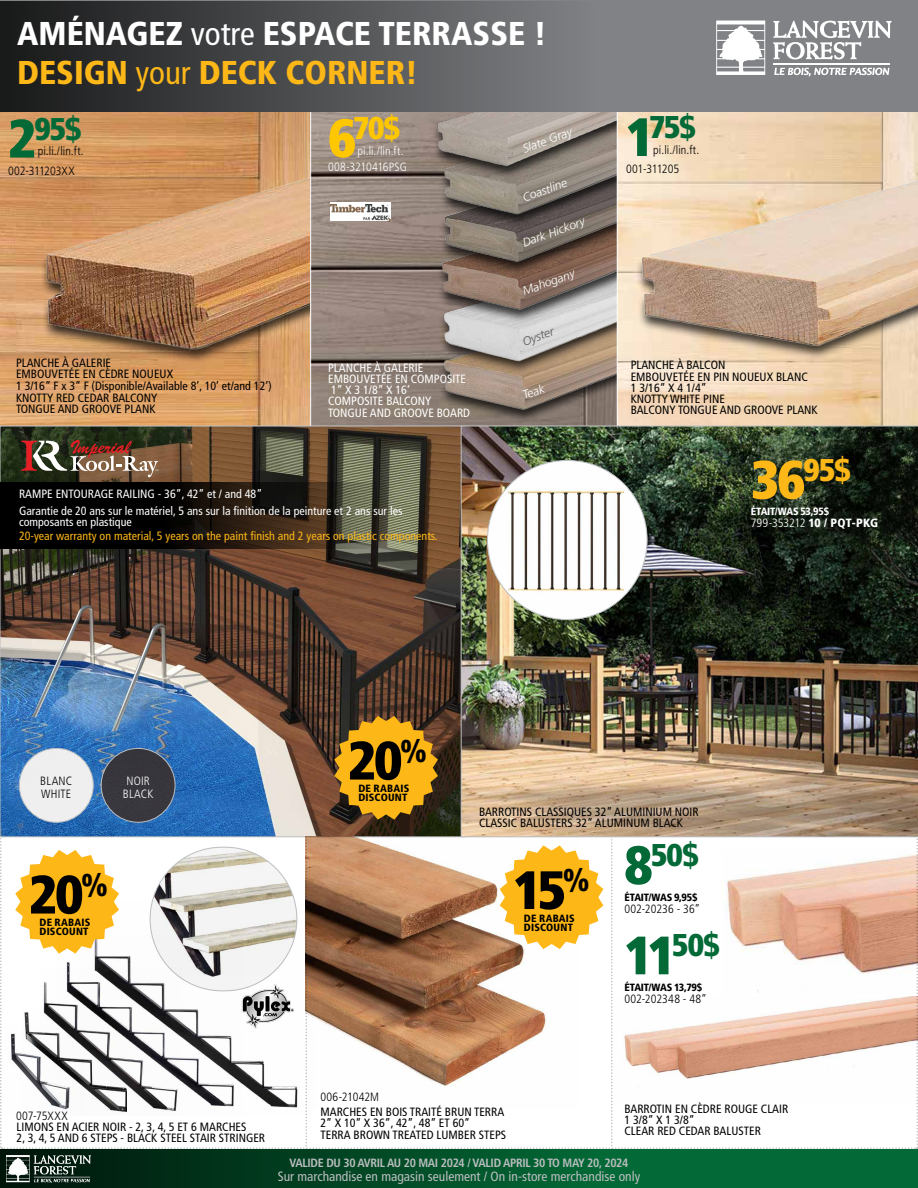
<style>
.page{position:relative;width:918px;height:1188px;background:#fff}
.page>*{position:absolute;margin:0;border:0;box-sizing:border-box;transform-origin:0 0}
.t1{font:900 condensed 54px "Frutiger LT Std";color:#000}
.t2{font:900 condensed 33px/39.2px "Frutiger LT Std";color:#fff}
.t3{font:900 condensed 33px/37.2px "Frutiger LT Std";color:#fdb717}
.t4{font:900 condensed 31.5px "Frutiger LT Std";letter-spacing:-.03em;color:#036936}
.t5{font:900 condensed 31.5px "Frutiger LT Std";color:#fdb717}
.t6{font:900 condensed 31.5px "Frutiger LT Std";color:#ffc700}
.t7{font:condensed 13.5px "Frutiger LT Std";color:#bcbec0}
.t8{font:condensed 12px/11.2px "Frutiger LT Std";color:#000}
.t9{font:condensed 12px/11.2px "Frutiger LT Std";color:#fff}
.t10{font:300 condensed 12px/13.5px "Frutiger LT Std";letter-spacing:.005em;color:#000}
.t11{font:condensed 12px "Frutiger LT Std";color:#fdb717}
.t12{font:700 condensed 12px "Frutiger LT Std";letter-spacing:-.025em;color:#bcbec0}
.t13{font:italic 300 12px "Frutiger LT Std";color:#fff}
.t14{font:300 condensed 12px/13.5px "Frutiger LT Std";letter-spacing:.005em;color:#fff}
.t15{font:300 condensed 12px "Frutiger LT Std";letter-spacing:-.015em;color:#fff}
.t16{font:300 condensed 12px "Frutiger LT Std";letter-spacing:-.025em;color:#000}
.t17{font:italic 300 12px "Frutiger LT Std";color:#58595b}
.t18{font:900 condensed 10.5px/9px "Frutiger LT Std";letter-spacing:.02em;color:#000}
.t19{font:900 condensed 10.5px "Frutiger LT Std";letter-spacing:-.02em;color:#fff}
.t20{font:900 condensed 10.5px "Frutiger LT Std";letter-spacing:-.025em;color:#000}
.t21{font:900 condensed 10.5px "Frutiger LT Std";letter-spacing:-.02em;color:#000}
.s1{font-weight:400}
.s2{color:#fdb717}
.s3{font-weight:400;color:#fdb717}
.s4{color:#fff}
.s5{font-weight:400;color:#fff}
.s6{font-size:54px}
.s7{font-weight:900}
</style>
<div class="page">
<svg style="left:0;top:112px;width:310px;height:91px;background:#d19660"></svg>
<img style="left:20px;top:174px;width:290px;height:29px">
<img style="left:312px;top:112px;width:123px;height:91px">
<img style="left:435px;top:180px;width:182px;height:23px">
<img style="left:435px;top:112px;width:182px;height:68px">
<svg style="left:617px;top:112px;width:301px;height:91px;background:#efd6b6"></svg>
<img style="left:632px;top:176px;width:286px;height:27px">
<img style="left:0;top:203px;width:918px;height:946px">
<svg style="left:0;top:1187px;width:918px;height:1px"></svg>
<svg style="left:0;top:1149px;width:918px;height:38px;background:#025029"></svg>
<img style="left:7px;top:1155px;width:84px;height:27px">
<svg style="left:0;top:1px;width:918px;height:111px;background:#5a5c5e"></svg>
<svg style="left:716px;top:21px;width:49px;height:54px"></svg>
<svg style="left:773px;top:20px;width:119px;height:40px"></svg>
<svg style="left:774px;top:67px;width:115px;height:9px"></svg>
<hr style="left:773px;top:64px;width:117px;height:1px;background:#fff">
<h2 class="t2" style="left:17px;top:14px;width:531px">AMÉNAGEZ <span class="s1">votre</span> ESPACE TERRASSE !<br><span class="s2">DESIGN</span> <span class="s3">your</span> <span class="s2">DECK CORNER!</span></h2>
<h2 class="t3" style="left:17px;top:17px;width:438px"><span class="s4">TERRASS</span> <span class="s5">a ec</span> <span class="s4">STYLE<br></span>STYLISH BACKYARD P OJECTS</h2>
<h3 class="t4" style="left:8px;top:109px;width:75px"><span class="s6">2</span>95$</h3>
<p class="t10" style="left:38px;top:144px;width:47px">pi.li./lin.ft.</p>
<h3 class="t6" style="left:328px;top:109px;width:74px"><span class="s6">6</span>70$</h3>
<p class="t14" style="left:358px;top:144px;width:47px">pi.li./lin.ft.</p>
<p class="t10" style="left:8px;top:164px;width:68px">002-311203XX</p>
<p class="t14" style="left:328px;top:160px;width:80px">008-3210416PSG</p>
<p class="t8" style="left:16px;top:357px;width:257px">PLANCHE À GALERIE<br>EMBOUVETÉE EN CÈDRE NOUEUX<br>1 3/16” F x 3” F (Disponible/Available 8’, 10’ et/and 12’)<br>KNOTTY RED CEDAR BALCONY<br>TONGUE AND GROOVE PLANK</p>
<p class="t9" style="left:328px;top:362px;width:143px">PLANCHE À GALERIE<br>EMBOUVETÉE EN COMPOSITE<br>1” X 3 1/8” X 16’<br>COMPOSITE BALCONY<br>TONGUE AND GROOVE BOARD</p>
<p class="t9" style="left:19px;top:486px;width:385px;line-height:16.8px">RAMPE ENTOURAGE RAILING - 36”, 42” et / and 48”<br>Garantie de 20 ans sur le matériel, 5 ans sur la finition de la peinture et 2 ans sur les</p>
<p class="t9" style="left:19px;top:516px;width:114px">composants en plastique</p>
<p class="t11" style="left:19px;top:529px;width:420px">20-year warranty on material, 5 years on the paint finish and 2 years on plastic components.</p>
<p class="t13" style="left:521px;top:143px;width:53px;rotate:-20deg">Slate Gray</p>
<p class="t13" style="left:521px;top:192px;width:48px;rotate:-20deg">Coastline</p>
<p class="t13" style="left:521px;top:237px;width:67px;rotate:-20deg">Dark Hickory</p>
<p class="t13" style="left:521px;top:285px;width:56px;rotate:-20deg">Mahogany</p>
<p class="t17" style="left:521px;top:335px;width:34px;rotate:-20deg">Oyster</p>
<p class="t13" style="left:521px;top:389px;width:24px;rotate:-20deg">Teak</p>
<h3 class="t4" style="left:626px;top:108px;width:71px"><span class="s6">1</span>75$</h3>
<p class="t10" style="left:653px;top:143px;width:47px">pi.li./lin.ft.</p>
<p class="t16" style="left:626px;top:162px;width:55px">001-311205</p>
<p class="t8" style="left:631px;top:360px;width:189px">PLANCHE À BALCON<br>EMBOUVETÉE EN PIN NOUEUX BLANC<br>1 3/16” X 4 1/4”<br>KNOTTY WHITE PINE<br>BALCONY TONGUE AND GROOVE PLANK</p>
<h3 class="t5" style="left:751px;top:451px;width:101px"><span class="s6">36</span>95$</h3>
<p class="t19" style="left:751px;top:505px;width:80px">ÉTAIT/WAS 53,95$</p>
<p class="t15" style="left:751px;top:516px;width:129px">799-353212 <span class="s7">10 / PQT-PKG</span></p>
<p class="t10" style="left:40px;top:774px;width:33px">BLANC<br>WHITE</p>
<p class="t14" style="left:123px;top:774px;width:32px">NOIR<br>BLACK</p>
<h1 class="t1" style="left:348px;top:728px;width:81px">20<sup>%</sup></h1>
<p class="t18" style="left:358px;top:784px;width:52px">DE RABAIS<br>DISCOUNT</p>
<h1 class="t1" style="left:29px;top:862px;width:81px">20<sup>%</sup></h1>
<p class="t18" style="left:39px;top:918px;width:52px">DE RABAIS<br>DISCOUNT</p>
<p class="t8" style="left:479px;top:806px;width:221px">BARROTINS CLASSIQUES 32” ALUMINIUM NOIR<br>CLASSIC BALUSTERS 32” ALUMINUM BLACK</p>
<h1 class="t1" style="left:513px;top:857px;width:78px">15<sup>%</sup></h1>
<p class="t18" style="left:524px;top:913px;width:52px">DE RABAIS<br>DISCOUNT</p>
<h3 class="t4" style="left:624px;top:836px;width:76px"><span class="s6">8</span>50$</h3>
<p class="t21" style="left:624px;top:891px;width:75px">ÉTAIT/WAS 9,95$</p>
<p class="t10" style="left:624px;top:902px;width:77px">002-20236 - 36”</p>
<h3 class="t4" style="left:624px;top:926px;width:97px"><span class="s6">11</span>50$</h3>
<p class="t20" style="left:624px;top:981px;width:79px">ÉTAIT/WAS 13,79$</p>
<p class="t10" style="left:624px;top:993px;width:84px">002-202348 - 48”</p>
<p class="t10" style="left:16px;top:1109px;width:53px">007-75XXX</p>
<p class="t8" style="left:17px;top:1121px;width:250px">LIMONS EN ACIER NOIR - 2, 3, 4, 5 ET 6 MARCHES<br>2, 3, 4, 5 AND 6 STEPS - BLACK STEEL STAIR STRINGER</p>
<p class="t10" style="left:321px;top:1090px;width:60px">006-21042M</p>
<p class="t8" style="left:321px;top:1130px;width:187px">TERRA BROWN TREATED LUMBER STEPS</p>
<p class="t8" style="left:321px;top:1106px;width:185px">MARCHES EN BOIS TRAITÉ BRUN TERRA<br>2” X 10” X 36”, 42”, 48” ET 60”</p>
<p class="t8" style="left:624px;top:1103px;width:165px">BARROTIN EN CÈDRE ROUGE CLAIR<br>1 3/8” X 1 3/8”<br>CLEAR RED CEDAR BALUSTER</p>
<p class="t12" style="left:290px;top:1156px;width:340px">VALIDE DU 30 AVRIL AU 20 MAI 2024 / VALID APRIL 30 TO MAY 20, 2024</p>
<p class="t7" style="left:278px;top:1168px;width:364px">Sur marchandise en magasin seulement / On in-store merchandise only</p>
</div>
